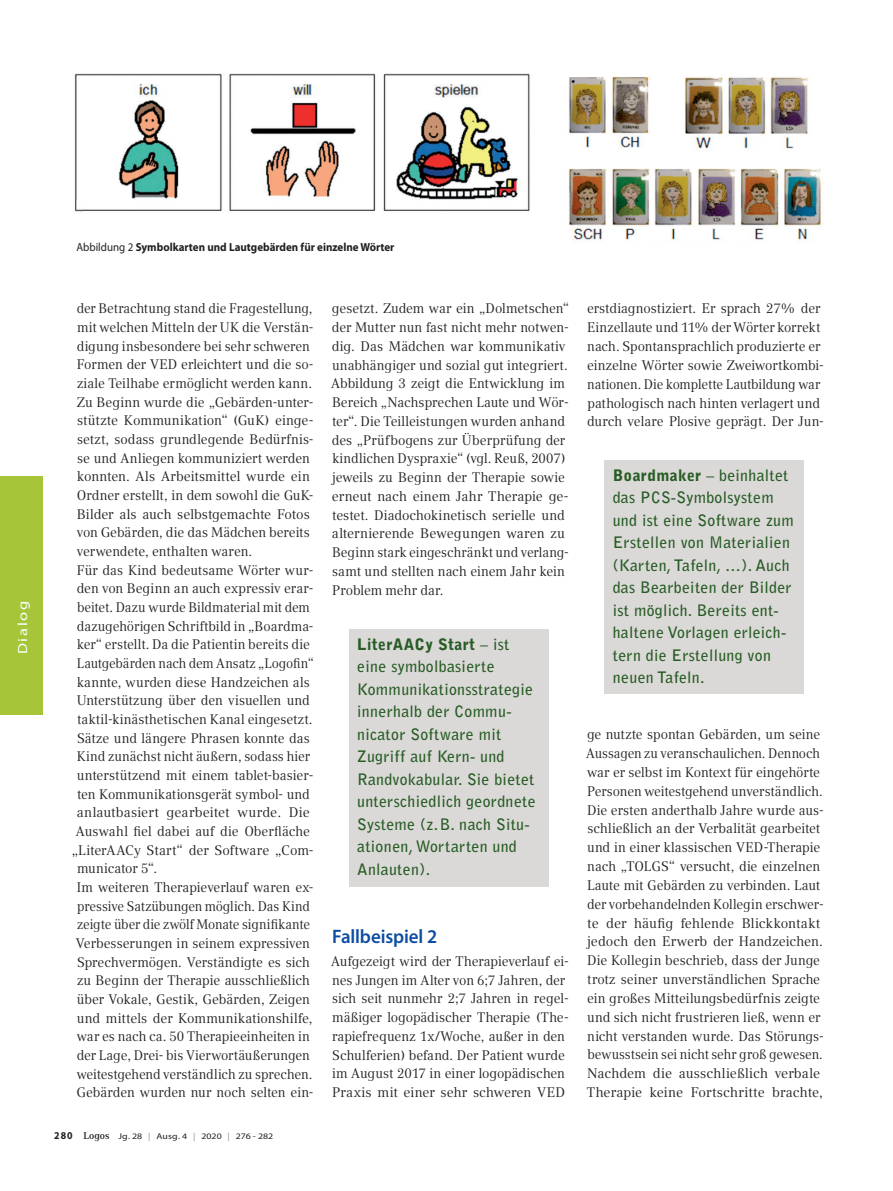
<style>
.page{position:relative;width:893px;height:1191px;background:#fff}
.page>*{position:absolute;margin:0;border:0;box-sizing:border-box;transform-origin:0 0}
.t1{font:600 19.5px "Myriad Pro";letter-spacing:-.01em;color:#0d4da1}
.t2{font:700 15.75px/22.5px "Bell Gothic Std";letter-spacing:.02em;color:#275c25}
.t3{font:13.8px/18.9px "Compatil Text LT Pro";letter-spacing:-.005em;color:#231f20}
.t4{font:13.8px "Compatil Text LT Pro";letter-spacing:-.005em;color:#231f20;scale:.96 1}
.t5{font:13.8px "Compatil Text LT Pro";letter-spacing:-.005em;color:#231f20;scale:.95 1}
.t6{font:13.8px "Compatil Text LT Pro";letter-spacing:-.005em;color:#231f20;scale:.94 1}
.t7{font:13.2px "Myriad Pro";letter-spacing:.105em;color:#fff;scale:1.25 1}
.t8{font:700 11.7px "Myriad Pro";color:#231f20;scale:.94 1}
.t9{font:8.4px "Myriad Pro";letter-spacing:.005em;color:#231f20;scale:1.18 1}
.s1{font-weight:400}
.s2{font-weight:700;font-size:10.5px}
.s3{font-family:"Compatil Text LT Pro";font-weight:700;font-size:9.75px}
.s4{color:#939598}
.s5{font-weight:900}
</style>
<div class="page">
<div style="left:0;top:476px;width:43px;height:238px;background:#a6c539"></div>
<img style="left:74px;top:73px;width:456px;height:139px">
<div style="left:604px;top:460px;width:200px;height:234px;background:#dbd9d7"></div>
<div style="left:349px;top:629px;width:200px;height:258px;background:#dbd9d7"></div>
<img style="left:569px;top:76px;width:252px;height:167px">
<p class="t7" style="left:15px;top:654px;width:45px;rotate:-90deg">Dialog</p>
<p class="t8" style="left:77px;top:239px;width:340px"><span class="s1">Abbildung 2</span> Symbolkarten und Lautgebärden für einzelne Wörter</p>
<p class="t5" style="left:77px;top:300px;width:250px">der Betrachtung stand die Fragestellung,</p>
<p class="t3" style="left:77px;top:318px;width:238px">mit welchen Mitteln der UK die Verstän-</p>
<p class="t3" style="left:77px;top:336px;width:235px">digung insbesondere bei sehr schweren</p>
<p class="t3" style="left:77px;top:355px;width:238px">Formen der VED erleichtert und die so-</p>
<p class="t3" style="left:77px;top:374px;width:236px">ziale Teilhabe ermöglicht werden kann.</p>
<p class="t3" style="left:77px;top:392px;width:238px">Zu Beginn wurde die „Gebärden-unter-</p>
<p class="t3" style="left:77px;top:411px;width:238px">stützte Kommunikation“ (GuK) einge-</p>
<p class="t3" style="left:77px;top:430px;width:238px">setzt, sodass grundlegende Bedürfnis-</p>
<p class="t3" style="left:77px;top:448px;width:234px">se und Anliegen kommuniziert werden</p>
<p class="t3" style="left:77px;top:467px;width:234px">konnten. Als Arbeitsmittel wurde ein</p>
<p class="t3" style="left:77px;top:486px;width:238px">Ordner erstellt, in dem sowohl die GuK-</p>
<p class="t3" style="left:77px;top:504px;width:234px">Bilder als auch selbstgemachte Fotos</p>
<p class="t3" style="left:77px;top:523px;width:235px">von Gebärden, die das Mädchen bereits</p>
<p class="t3" style="left:77px;top:542px;width:177px">verwendete, enthalten waren.</p>
<p class="t3" style="left:77px;top:560px;width:238px">Für das Kind bedeutsame Wörter wur-</p>
<p class="t3" style="left:77px;top:579px;width:238px">den von Beginn an auch expressiv erar-</p>
<p class="t5" style="left:77px;top:599px;width:247px">beitet. Dazu wurde Bildmaterial mit dem</p>
<p class="t4" style="left:77px;top:618px;width:248px">dazugehörigen Schriftbild in „Boardma-</p>
<p class="t3" style="left:77px;top:635px;width:234px">ker“ erstellt. Da die Patientin bereits die</p>
<p class="t6" style="left:77px;top:655px;width:254px">Lautgebärden nach dem Ansatz „Logofin“</p>
<p class="t3" style="left:77px;top:672px;width:234px">kannte, wurden diese Handzeichen als</p>
<p class="t3" style="left:77px;top:691px;width:235px">Unterstützung über den visuellen und</p>
<p class="t3" style="left:77px;top:710px;width:237px">taktil-kinästhetischen Kanal eingesetzt.</p>
<p class="t3" style="left:77px;top:728px;width:234px">Sätze und längere Phrasen konnte das</p>
<p class="t4" style="left:77px;top:748px;width:244px">Kind zunächst nicht äußern, sodass hier</p>
<p class="t3" style="left:77px;top:766px;width:238px">unterstützend mit einem tablet-basier-</p>
<p class="t3" style="left:77px;top:784px;width:234px">ten Kommunikationsgerät symbol- und</p>
<p class="t3" style="left:77px;top:803px;width:235px">anlautbasiert gearbeitet wurde. Die</p>
<p class="t3" style="left:76px;top:821px;width:236px">Auswahl fiel dabei auf die Oberfläche</p>
<p class="t3" style="left:72px;top:840px;width:243px">„LiterAACy Start“ der Software „Com-</p>
<p class="t3" style="left:77px;top:859px;width:82px">municator 5“.</p>
<p class="t3" style="left:77px;top:877px;width:238px">Im weiteren Therapieverlauf waren ex-</p>
<p class="t5" style="left:77px;top:897px;width:246px">pressive Satzübungen möglich. Das Kind</p>
<p class="t6" style="left:77px;top:916px;width:249px">zeigte über die zwölf Monate signifikante</p>
<p class="t3" style="left:76px;top:933px;width:235px">Verbesserungen in seinem expressiven</p>
<p class="t3" style="left:77px;top:952px;width:234px">Sprechvermögen. Verständigte es sich</p>
<p class="t3" style="left:77px;top:971px;width:234px">zu Beginn der Therapie ausschließlich</p>
<p class="t3" style="left:77px;top:989px;width:234px">über Vokale, Gestik, Gebärden, Zeigen</p>
<p class="t3" style="left:77px;top:1008px;width:237px">und mittels der Kommunikationshilfe,</p>
<p class="t3" style="left:77px;top:1027px;width:235px">war es nach ca. 50 Therapieeinheiten in</p>
<p class="t4" style="left:77px;top:1047px;width:244px">der Lage, Drei- bis Vierwortäußerungen</p>
<p class="t4" style="left:77px;top:1065px;width:247px">weitestgehend verständlich zu sprechen.</p>
<p class="t3" style="left:77px;top:1083px;width:238px">Gebärden wurden nur noch selten ein-</p>
<p class="t9" style="left:54px;top:1131px;width:187px"><span class="s2">280</span> <span class="s3">Logos</span> Jg. 28 <span class="s4">|</span> Ausg. 4 <span class="s4">|</span> 2020 <span class="s4">|</span> 276 - 282</p>
<p class="t3" style="left:331px;top:299px;width:240px">gesetzt. Zudem war ein „Dolmetschen“ der Mutter nun fast nicht mehr notwen&shy;dig. Das Mädchen war kommunikativ unabhängiger und sozial gut integriert.<br>Abbildung 3 zeigt die Entwicklung im Bereich „Nachsprechen Laute und Wör&shy;ter“. Die Teilleistungen wurden anhand des „Prüfbogens zur Überprüfung der kindlichen Dyspraxie“ (vgl. Reuß, 2007) jeweils zu Beginn der Therapie sowie erneut nach einem Jahr Therapie ge&shy;testet. Diadochokinetisch serielle und alternierende Bewegungen waren zu Beginn stark eingeschränkt und verlang&shy;samt und stellten nach einem Jahr kein Problem mehr dar.</p>
<p class="t2" style="left:357px;top:633px;width:180px"><span class="s5">LiterAACy Start</span> – ist eine symbolbasierte<br>Kommunikationsstrategie innerhalb der Commu&shy;nicator Software mit<br>Zugriff auf Kern- und<br>Randvokabular. Sie bietet unterschiedlich geordnete<br>Systeme (z.B. nach Situ&shy;ationen, Wortarten und<br>Anlauten).</p>
<h1 class="t1" style="left:332px;top:924px;width:107px">Fallbeispiel 2</h1>
<p class="t3" style="left:331px;top:951px;width:239px">Aufgezeigt wird der Therapieverlauf ei&shy;nes Jungen im Alter von 6;7 Jahren, der sich seit nunmehr 2;7 Jahren in regel&shy;mäßiger logopädischer Therapie (The&shy;rapiefrequenz 1x/Woche, außer in den Schulferien) befand. Der Patient wurde im August 2017 in einer logopädischen Praxis mit einer sehr schweren VED</p>
<p class="t3" style="left:587px;top:299px;width:238px">erstdiagnostiziert. Er sprach 27% der Einzellaute und 11% der Wörter korrekt nach. Spontansprachlich produzierte er einzelne Wörter sowie Zweiwortkombi&shy;nationen. Die komplette Lautbildung war pathologisch nach hinten verlagert und durch velare Plosive geprägt. Der Jun-</p>
<p class="t2" style="left:613px;top:464px;width:182px"><span class="s5">Boardmaker</span> – beinhaltet das PCS-Symbolsystem und ist eine Software zum<br>Erstellen von Materialien (Karten, Tafeln, …). Auch das Bearbeiten der Bilder ist möglich. Bereits ent&shy;haltene Vorlagen erleich&shy;tern die Erstellung von neuen Tafeln.</p>
<p class="t3" style="left:586px;top:725px;width:239px">ge nutzte spontan Gebärden, um seine Aussagen zu veranschaulichen. Dennoch war er selbst im Kontext für eingehörte Personen weitestgehend unverständlich.<br>Die ersten anderthalb Jahre wurde aus&shy;schließlich an der Verbalität gearbeitet und in einer klassischen VED-Therapie nach „TOLGS“ versucht, die einzelnen Laute mit Gebärden zu verbinden. Laut der vorbehandelnden Kollegin erschwer&shy;te der häufig fehlende Blickkontakt jedoch den Erwerb der Handzeichen.<br>Die Kollegin beschrieb, dass der Junge trotz seiner unverständlichen Sprache ein großes Mitteilungsbedürfnis zeigte und sich nicht frustrieren ließ, wenn er nicht verstanden wurde. Das Störungs&shy;bewusstsein sei nicht sehr groß gewesen.<br>Nachdem die ausschließlich verbale Therapie keine Fortschritte brachte,</p>
</div>
